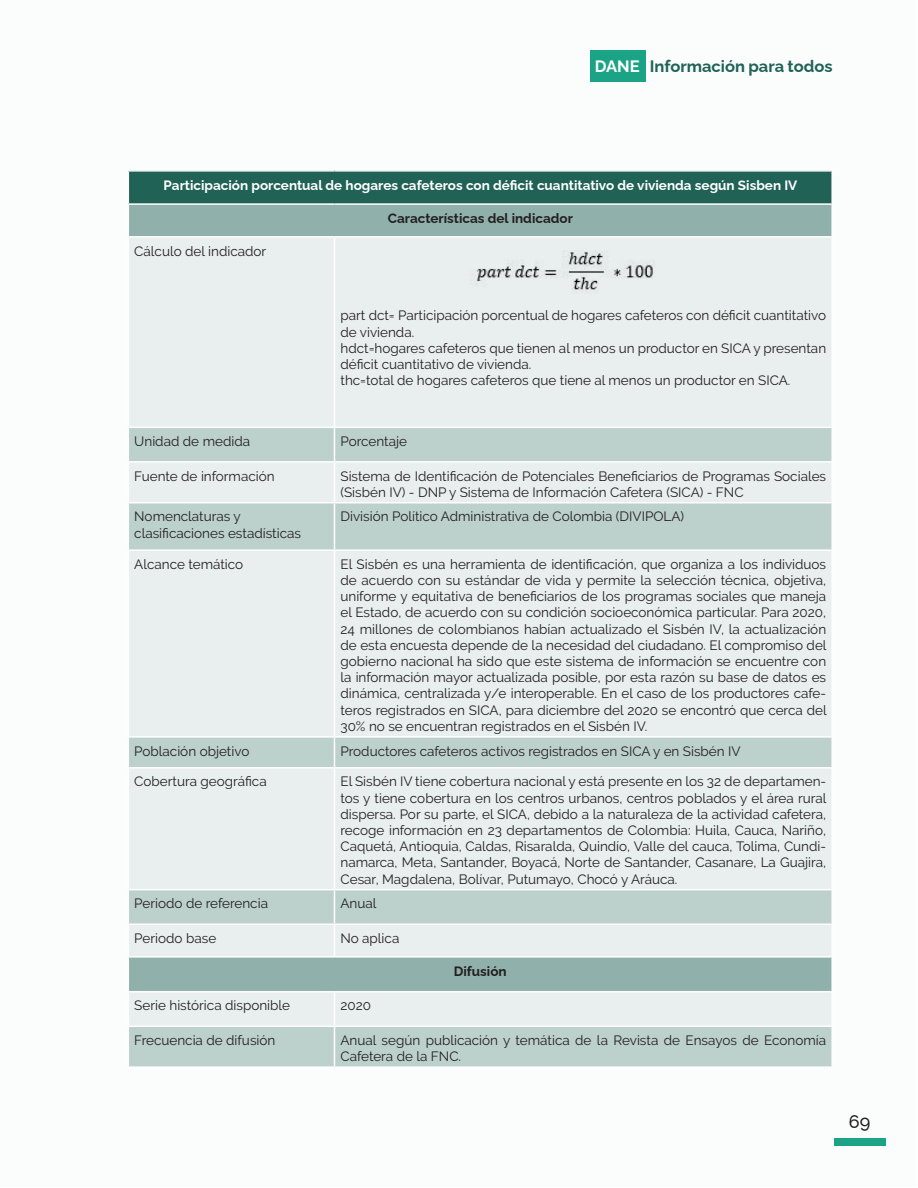
<style>
.page{position:relative;width:918px;height:1188px;background:#fff}
.page>*{position:absolute;margin:0;border:0;box-sizing:border-box;transform-origin:0 0}
.t1{font:100 18px "Raleway";color:#231f20}
.t2{font:100 16.5px "Raleway";color:#206256}
.t3{font:13.5px/16.2px "Raleway";color:#231f20}
.t4{font:100 13.5px "Raleway";color:#fff}
.t5{font:100 13.5px "Raleway";color:#231f20}
.s1{color:#fff}
</style>
<div class="page">
<div style="left:0;top:1px;width:917px;height:1186px;background:#fafdfc"></div>
<div style="left:834px;top:1138px;width:51px;height:7px;background:#1aa385"></div>
<div style="left:590px;top:50px;width:56px;height:32px;background:#1aa385"></div>
<div style="left:128px;top:171px;width:704px;height:33px;background:#206256"></div>
<div style="left:129px;top:205px;width:702px;height:31px;background:#90b0ab"></div>
<div style="left:129px;top:238px;width:702px;height:188px;background:#e9efee"></div>
<svg style="left:129px;top:428px;width:702px;height:638px;background:#d7e2e0"></svg>
<hr style="left:128px;top:170px;width:206px;height:2px;background:#fff">
<hr style="left:128px;top:172px;width:1px;height:31px;background:#fff">
<hr style="left:334px;top:170px;width:499px;height:2px;background:#fff">
<hr style="left:831px;top:172px;width:2px;height:31px;background:#fff">
<hr style="left:128px;top:203px;width:206px;height:2px;background:#fff">
<hr style="left:128px;top:205px;width:1px;height:31px;background:#fff">
<hr style="left:334px;top:203px;width:499px;height:2px;background:#fff">
<hr style="left:831px;top:205px;width:2px;height:31px;background:#fff">
<hr style="left:128px;top:236px;width:206px;height:2px;background:#fff">
<hr style="left:128px;top:238px;width:1px;height:189px;background:#fff">
<hr style="left:334px;top:236px;width:499px;height:2px;background:#fff">
<hr style="left:334px;top:238px;width:1px;height:189px;background:#fff">
<hr style="left:831px;top:238px;width:2px;height:189px;background:#fff">
<hr style="left:128px;top:427px;width:206px;height:1px;background:#fff">
<hr style="left:128px;top:428px;width:1px;height:33px;background:#fff">
<hr style="left:334px;top:427px;width:499px;height:1px;background:#fff">
<hr style="left:334px;top:428px;width:1px;height:33px;background:#fff">
<hr style="left:831px;top:428px;width:2px;height:33px;background:#fff">
<hr style="left:128px;top:461px;width:206px;height:2px;background:#fff">
<hr style="left:128px;top:463px;width:1px;height:39px;background:#fff">
<hr style="left:334px;top:461px;width:499px;height:2px;background:#fff">
<hr style="left:334px;top:463px;width:1px;height:39px;background:#fff">
<hr style="left:831px;top:463px;width:2px;height:39px;background:#fff">
<hr style="left:128px;top:502px;width:206px;height:1px;background:#fff">
<hr style="left:128px;top:503px;width:1px;height:46px;background:#fff">
<hr style="left:334px;top:502px;width:499px;height:1px;background:#fff">
<hr style="left:334px;top:503px;width:1px;height:46px;background:#fff">
<hr style="left:831px;top:503px;width:2px;height:46px;background:#fff">
<hr style="left:128px;top:549px;width:206px;height:2px;background:#fff">
<hr style="left:128px;top:551px;width:1px;height:185px;background:#fff">
<hr style="left:334px;top:549px;width:499px;height:2px;background:#fff">
<hr style="left:334px;top:551px;width:1px;height:185px;background:#fff">
<hr style="left:831px;top:551px;width:2px;height:185px;background:#fff">
<hr style="left:128px;top:736px;width:206px;height:2px;background:#fff">
<hr style="left:334px;top:736px;width:499px;height:2px;background:#fff">
<svg style="left:334px;top:738px;width:1px;height:29px"></svg>
<hr style="left:831px;top:738px;width:2px;height:29px;background:#fff">
<hr style="left:128px;top:767px;width:206px;height:2px;background:#fff">
<hr style="left:128px;top:769px;width:1px;height:120px;background:#fff">
<hr style="left:334px;top:767px;width:499px;height:2px;background:#fff">
<hr style="left:334px;top:769px;width:1px;height:120px;background:#fff">
<hr style="left:831px;top:769px;width:2px;height:120px;background:#fff">
<hr style="left:128px;top:889px;width:206px;height:1px;background:#fff">
<hr style="left:128px;top:890px;width:1px;height:33px;background:#fff">
<hr style="left:334px;top:889px;width:499px;height:1px;background:#fff">
<hr style="left:334px;top:890px;width:1px;height:33px;background:#fff">
<hr style="left:831px;top:890px;width:2px;height:33px;background:#fff">
<hr style="left:128px;top:923px;width:206px;height:2px;background:#fff">
<hr style="left:128px;top:925px;width:1px;height:31px;background:#fff">
<hr style="left:334px;top:923px;width:499px;height:2px;background:#fff">
<hr style="left:334px;top:925px;width:1px;height:31px;background:#fff">
<hr style="left:831px;top:925px;width:2px;height:31px;background:#fff">
<hr style="left:128px;top:956px;width:206px;height:2px;background:#fff">
<hr style="left:128px;top:958px;width:1px;height:33px;background:#fff">
<hr style="left:334px;top:956px;width:499px;height:2px;background:#fff">
<hr style="left:831px;top:958px;width:2px;height:33px;background:#fff">
<hr style="left:128px;top:991px;width:206px;height:1px;background:#fff">
<hr style="left:128px;top:992px;width:1px;height:34px;background:#fff">
<hr style="left:334px;top:991px;width:499px;height:1px;background:#fff">
<hr style="left:334px;top:992px;width:1px;height:34px;background:#fff">
<hr style="left:831px;top:992px;width:2px;height:34px;background:#fff">
<hr style="left:128px;top:1026px;width:206px;height:1px;background:#fff">
<hr style="left:128px;top:1027px;width:1px;height:39px;background:#fff">
<hr style="left:334px;top:1026px;width:499px;height:1px;background:#fff">
<hr style="left:334px;top:1027px;width:1px;height:39px;background:#fff">
<hr style="left:831px;top:1027px;width:2px;height:39px;background:#fff">
<hr style="left:128px;top:1066px;width:206px;height:2px;background:#fff">
<hr style="left:334px;top:1066px;width:499px;height:2px;background:#fff">
<img style="left:470px;top:251px;width:192px;height:43px">
<p class="t2" style="left:595px;top:53px;width:239px"><span class="s1">DANE</span> Información para todos</p>
<p class="t4" style="left:164px;top:174px;width:635px">Participación porcentual de hogares cafeteros con déficit cuantitativo de vivienda según Sisben IV</p>
<p class="t5" style="left:388px;top:207px;width:187px">Características del indicador</p>
<p class="t3" style="left:134px;top:243px;width:133px">Cálculo del indicador</p>
<p class="t3" style="left:340px;top:307px;width:487px">part dct= Participación porcentual de hogares cafeteros con déficit cuantitativo de vivienda.</p>
<p class="t3" style="left:340px;top:340px;width:487px">hdct=hogares cafeteros que tienen al menos un productor en SICA y presentan déficit cuantitativo de vivienda.</p>
<p class="t3" style="left:340px;top:372px;width:452px">thc=total de hogares cafeteros que tiene al menos un productor en SICA.</p>
<p class="t3" style="left:134px;top:433px;width:117px">Unidad de medida</p>
<p class="t3" style="left:340px;top:433px;width:68px">Porcentaje</p>
<p class="t3" style="left:134px;top:468px;width:142px">Fuente de información</p>
<p class="t3" style="left:340px;top:468px;width:487px">Sistema de Identificación de Potenciales Beneficiarios de Programas Sociales (Sisbén IV) - DNP y Sistema de Información Cafetera (SICA) - FNC</p>
<p class="t3" style="left:134px;top:509px;width:108px">Nomenclaturas y</p>
<p class="t3" style="left:134px;top:525px;width:168px">clasificaciones estadísticas</p>
<p class="t3" style="left:340px;top:509px;width:345px">División Político Administrativa de Colombia (DIVIPOLA)</p>
<p class="t3" style="left:134px;top:556px;width:110px">Alcance temático</p>
<p class="t3" style="left:340px;top:556px;width:488px;text-align:justify">El Sisbén es una herramienta de identificación, que organiza a los individuos de acuerdo con su estándar de vida y permite la selección técnica, objetiva, uniforme y equitativa de beneficiarios de los programas sociales que maneja el Estado, de acuerdo con su condición socioeconómica particular. Para 2020, 24 millones de colombianos habían actualizado el Sisbén IV, la actualización de esta encuesta depende de la necesidad del ciudadano. El compromiso del gobierno nacional ha sido que este sistema de información se encuentre con la información mayor actualizada posible, por esta razón su base de datos es dinámica, centralizada y/e interoperable. En el caso de los productores cafe&shy;teros registrados en SICA, para diciembre del 2020 se encontró que cerca del 30% no se encuentran registrados en el Sisbén IV.</p>
<p class="t3" style="left:134px;top:743px;width:117px">Población objetivo</p>
<p class="t3" style="left:340px;top:743px;width:402px">Productores cafeteros activos registrados en SICA y en Sisbén IV</p>
<p class="t3" style="left:134px;top:774px;width:134px">Cobertura geográfica</p>
<p class="t3" style="left:340px;top:774px;width:488px;text-align:justify">El Sisbén IV tiene cobertura nacional y está presente en los 32 de departamen&shy;tos y tiene cobertura en los centros urbanos, centros poblados y el área rural dispersa. Por su parte, el SICA, debido a la naturaleza de la actividad cafetera, recoge información en 23 departamentos de Colombia: Huila, Cauca, Nariño, Caquetá, Antioquia, Caldas, Risaralda, Quindío, Valle del cauca, Tolima, Cundi&shy;namarca, Meta, Santander, Boyacá, Norte de Santander, Casanare, La Guajira, Cesar, Magdalena, Bolívar, Putumayo, Chocó y Aráuca.</p>
<p class="t3" style="left:134px;top:895px;width:135px">Periodo de referencia</p>
<p class="t3" style="left:340px;top:895px;width:38px">Anual</p>
<p class="t3" style="left:134px;top:930px;width:83px">Periodo base</p>
<p class="t3" style="left:340px;top:930px;width:60px">No aplica</p>
<p class="t5" style="left:454px;top:960px;width:54px">Difusión</p>
<p class="t3" style="left:134px;top:998px;width:157px">Serie histórica disponible</p>
<p class="t3" style="left:340px;top:998px;width:32px">2020</p>
<p class="t3" style="left:134px;top:1032px;width:143px">Frecuencia de difusión</p>
<p class="t3" style="left:340px;top:1032px;width:487px">Anual según publicación y temática de la Revista de Ensayos de Economía<br>Cafetera de la FNC.</p>
<h1 class="t1" style="left:849px;top:1107px;width:23px">69</h1>
</div>
